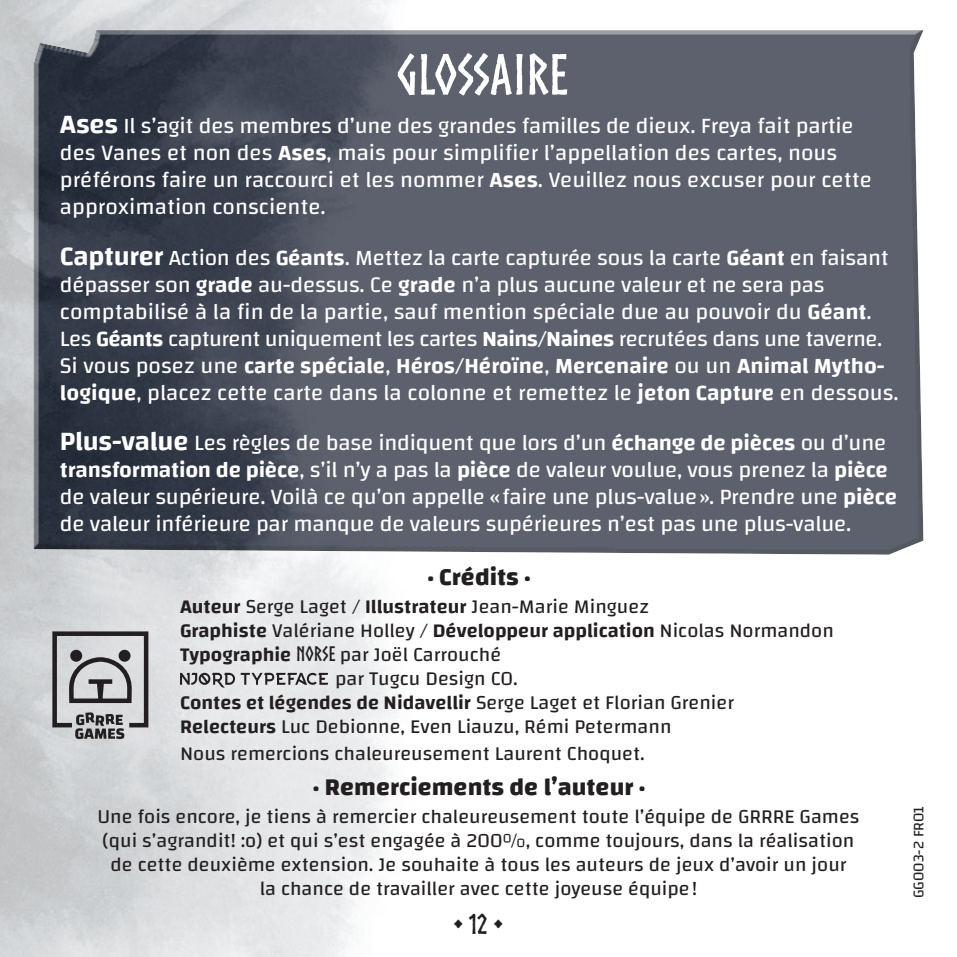
<style>
.page{position:relative;width:957px;height:957px;background:#fff}
.page>*{position:absolute;margin:0;border:0;box-sizing:border-box;transform-origin:0 0}
.t1{font:700 27.5px "Norse";color:#231f20}
.t2{font:700 25px "Changa";color:#231f20}
.t3{font:22.5px/27px "Changa";letter-spacing:-.01em;color:#fff}
.t4{font:20px/24px "Changa";color:#231f20;text-align:center}
.t5{font:600 20px "Changa";color:#231f20}
.t6{font:15px "Changa";color:#231f20}
.s1{font-weight:600;font-size:27.5px}
.s2{font-weight:600}
.s3{font-family:"Norse";font-weight:700}
.s4{font-weight:400}
</style>
<div class="page">
<div style="left:511px;top:30px;width:413px;height:525px;background:#5d616d"></div>
<img style="left:0;top:0;width:511px;height:957px">
<svg style="left:52px;top:631px;width:96px;height:108px;background:#a1a1a3"></svg>
<div style="left:119px;top:650px;width:12px;height:12px;background:#231f20;border-radius:50%"></div>
<svg style="left:241px;top:672px;width:87px;height:14px"></svg>
<svg style="left:180px;top:673px;width:55px;height:15px"></svg>
<p class="t3" style="left:60px;top:112px;width:813px"><span class="s1">Ases</span> Il s’agit des membres d’une des grandes familles de dieux. Freya fait partie des Vanes et non des <span class="s2">Ases</span>, mais pour simplifier l’appellation des cartes, nous préférons faire un raccourci et les nommer <span class="s2">Ases</span>. Veuillez nous excuser pour cette approximation consciente.</p>
<p class="t3" style="left:60px;top:243px;width:840px"><span class="s1">Capturer</span> Action des <span class="s2">Géants</span>. Mettez la carte capturée sous la carte <span class="s2">Géant</span> en faisant dépasser son <span class="s2">grade</span> au-dessus. Ce <span class="s2">grade</span> n’a plus aucune valeur et ne sera pas comptabilisé à la fin de la partie, sauf mention spéciale due au pouvoir du <span class="s2">Géant</span>.<br>Les <span class="s2">Géants</span> capturent uniquement les cartes <span class="s2">Nains/Naines</span> recrutées dans une taverne.<br>Si vous posez une <span class="s2">carte spéciale</span>, <span class="s2">Héros/Héroïne</span>, <span class="s2">Mercenaire</span> ou un <span class="s2">Animal Mytho&shy;logique</span>, placez cette carte dans la colonne et remettez le <span class="s2">jeton Capture</span> en dessous.</p>
<p class="t3" style="left:60px;top:429px;width:838px"><span class="s1">Plus-value</span> Les règles de base indiquent que lors d’un <span class="s2">échange de pièces</span> ou d’une <span class="s2">transformation de pièce</span>, s’il n’y a pas la <span class="s2">pièce</span> de valeur voulue, vous prenez la <span class="s2">pièce </span>de valeur supérieure. Voilà ce qu’on appelle «faire une plus-value». Prendre une <span class="s2">pièce </span>de valeur inférieure par manque de valeurs supérieures n’est pas une plus-value.</p>
<p class="t2" style="left:427px;top:562px;width:105px">· Crédits ·</p>
<p class="t4" style="left:180px;top:594px;width:470px"><span class="s2">Auteur</span> Serge Laget / <span class="s2">Illustrateur</span> Jean-Marie Minguez</p>
<p class="t4" style="left:180px;top:618px;width:655px"><span class="s2">Graphiste</span> Valériane Holley / <span class="s2">Développeur application</span> Nicolas Normandon</p>
<p class="t4" style="left:180px;top:642px;width:323px"><span class="s2">Typographie</span> <span class="s3">NORSE</span> par Joël Carrouché</p>
<p class="t4" style="left:335px;top:666px;width:184px">par Tugcu Design CO.</p>
<p class="t5" style="left:180px;top:690px;width:555px">Contes et légendes de Nidavellir <span class="s4">Serge Laget et Florian Grenier</span></p>
<p class="t4" style="left:180px;top:714px;width:493px"><span class="s2">Relecteurs</span> Luc Debionne, Even Liauzu, Rémi Petermann</p>
<p class="t4" style="left:180px;top:741px;width:466px">Nous remercions chaleureusement Laurent Choquet.</p>
<p class="t2" style="left:313px;top:772px;width:334px">· Remerciements de l’auteur ·</p>
<p class="t4" style="left:97px;top:804px;width:763px">Une fois encore, je tiens à remercier chaleureusement toute l’équipe de GRRRE Games (qui s’agrandit! :o) et qui s’est engagée à 200%, comme toujours, dans la réalisation de cette deuxième extension. Je souhaite à tous les auteurs de jeux d’avoir un jour<br>la chance de travailler avec cette joyeuse équipe!</p>
<p class="t6" style="left:909px;top:898px;width:93px;rotate:-90deg">GG003-2 FR01</p>
<p class="t1" style="left:454px;top:909px;width:51px">• 12 •</p>
</div>
